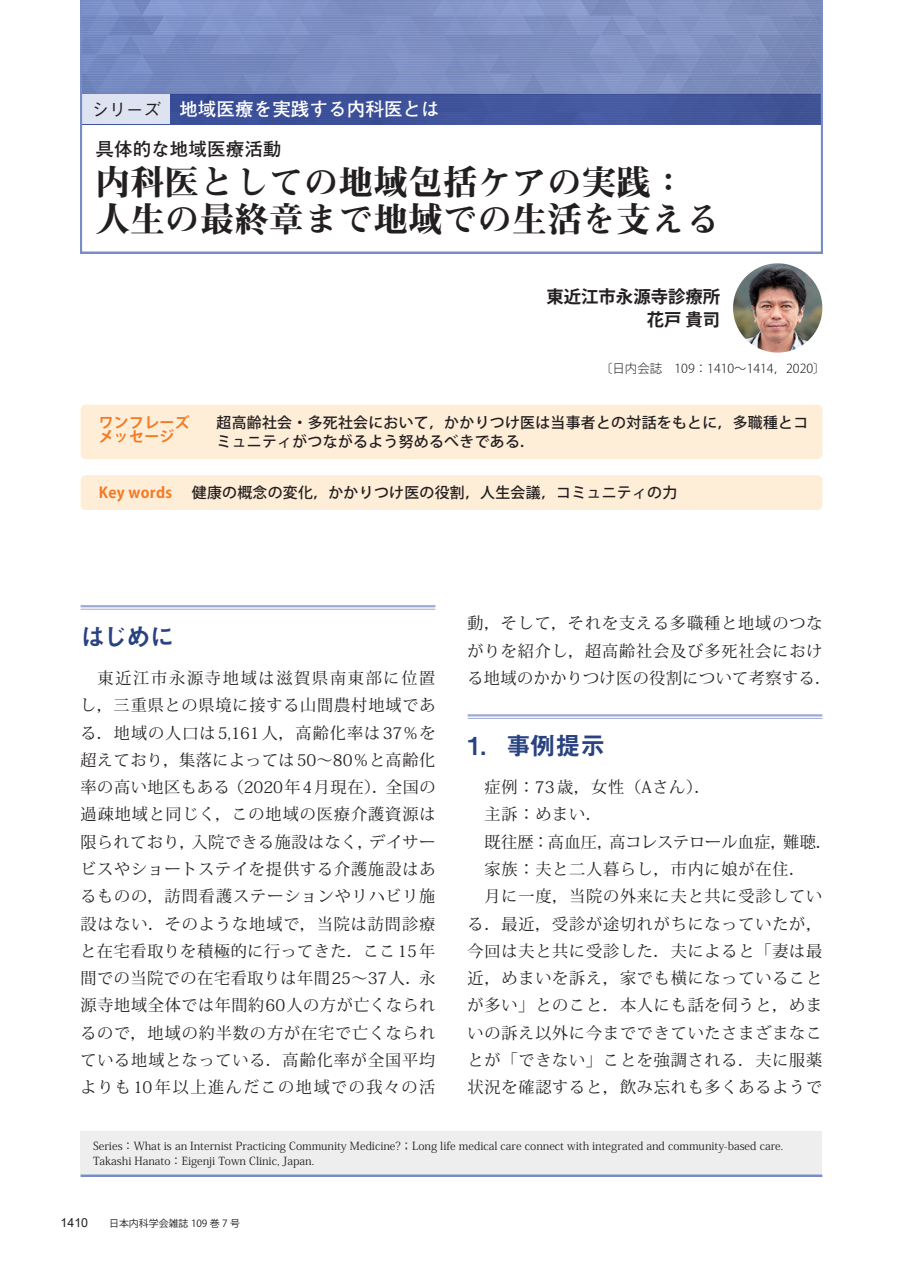
<style>
.page{position:relative;width:903px;height:1275px;background:#fff}
.page>*{position:absolute;margin:0;border:0;box-sizing:border-box;transform-origin:0 0}
.C{font:34.65px "Midashi Min Pr 6 N MA31";color:#231f20}
.I-1{font:24.85px "Midashi Go Pro MB31";letter-spacing:-.03em;color:#294281}
.nformat-13q22h{font:700 18.55px "Futo Go B101 Pro";color:#fff}
.C2{font:700 18.55px "Futo Go B101 Pro";color:#231f20}
.D2{font:700 17.32px "Koz Go Pr 6 N";color:#231f20}
.t1{font:500 17.32px "Gothic BBB Pro";color:#231f20}
.grid-13q{font:16.1px/27.3px "Koz Min Pr 6 N";letter-spacing:.05em;color:#231f20;text-align:justify}
.grid-13q-2{font:16.1px "Koz Min Pr 6 N";letter-spacing:.02em;color:#231f20}
.G{font:500 14.88px/19.8px "Koz Go Pr 6 N";letter-spacing:.02em;color:#231f20}
.G-2{font:700 14.88px/14.9px "Koz Go Pr 6 N";letter-spacing:.02em;color:#f47921}
.F{font:300 12.42px "Koz Go Pr 6 N";color:#231f20}
.t2{font:12.42px "Arial";color:#231f20}
.H_1-3{font:11.2px "Koz Min Pr 6 N";color:#231f20}
.t3{font:9.97px "Koz Go Pr 6 N";color:#231f20}
</style>
<div class="page">
<svg style="left:81px;top:0;width:741px;height:253px"></svg>
<hr style="left:81px;top:605px;width:354px;height:2px;background:#9ba9d5">
<hr style="left:81px;top:609px;width:354px;height:1px;background:#9ba9d5">
<hr style="left:468px;top:714px;width:354px;height:2px;background:#9ba9d5">
<hr style="left:468px;top:718px;width:354px;height:1px;background:#9ba9d5">
<div style="left:81px;top:1131px;width:741px;height:45px;background:#eeeeef"></div>
<hr style="left:81px;top:1174px;width:741px;height:3px;background:#788dc7">
<div style="left:81px;top:405px;width:741px;height:54px;background:#feedd7;border-radius:5px"></div>
<div style="left:81px;top:475px;width:741px;height:35px;background:#feedd7;border-radius:5px"></div>
<img style="left:733px;top:263px;width:89px;height:90px;border-radius:45px">
<p class="t1" style="left:92px;top:96px;width:71px">シリーズ</p>
<p class="nformat-13q22h" style="left:179px;top:95px;width:262px">地域医療を実践する内科医とは</p>
<p class="C2" style="left:95px;top:134px;width:188px">具体的な地域医療活動</p>
<p class="C" style="left:95px;top:155px;width:592px">内科医としての地域包括ケアの実践：</p>
<p class="C" style="left:95px;top:192px;width:627px">人生の最終章まで地域での生活を支える</p>
<p class="D2" style="left:546px;top:287px;width:175px">東近江市永源寺診療所</p>
<p class="D2" style="left:647px;top:310px;width:75px">花戸貴司</p>
<p class="F" style="left:600px;top:362px;width:227px">〔日内会誌　109：1410～1414，2020〕</p>
<p class="G-2" style="left:99px;top:415px;width:92px">ワンフレーズメッセージ</p>
<p class="G" style="left:217px;top:413px;width:593px">超高齢社会・多死社会において，かかりつけ医は当事者との対話をもとに，多職種とコミュニティがつながるよう努めるべきである．</p>
<p class="G-2" style="left:99px;top:486px;width:75px">Key words</p>
<p class="G" style="left:192px;top:483px;width:487px">健康の概念の変化，かかりつけ医の役割，人生会議，コミュニティの力</p>
<p class="I-1" style="left:81px;top:617px;width:96px">はじめに</p>
<p class="grid-13q" style="left:80px;top:665px;width:357px">　東近江市永源寺地域は滋賀県南東部に位置し，三重県との県境に接する山間農村地域である．地域の人口は5,161人，高齢化率は37％を超えており，集落によっては50～80％と高齢化率の高い地区もある（2020年4月現在）．全国の過疎地域と同じく，この地域の医療介護資源は限られており，入院できる施設はなく，デイサービスやショートステイを提供する介護施設はあるものの，訪問看護ステーションやリハビリ施設はない．そのような地域で，当院は訪問診療と在宅看取りを積極的に行ってきた．ここ15年間での当院での在宅看取りは年間25～37人．永源寺地域全体では年間約60人の方が亡くなられるので，地域の約半数の方が在宅で亡くなられている地域となっている．高齢化率が全国平均よりも10年以上進んだこの地域での我々の活</p>
<p class="grid-13q" style="left:467px;top:610px;width:365px;text-align:left">動，そして，それを支える多職種と地域のつながりを紹介し，超高齢社会及び多死社会における地域のかかりつけ医の役割について考察する．</p>
<p class="I-1" style="left:468px;top:726px;width:139px">1．事例提示</p>
<p class="grid-13q" style="left:468px;top:774px;width:244px">　症例：73歳，女性（Aさん）．</p>
<p class="grid-13q" style="left:468px;top:801px;width:136px">　主訴：めまい．</p>
<p class="grid-13q-2" style="left:468px;top:833px;width:366px">　既往歴：高血圧，高コレステロール血症，難聴．</p>
<p class="grid-13q" style="left:468px;top:856px;width:339px">　家族：夫と二人暮らし，市内に娘が在住．</p>
<p class="grid-13q" style="left:468px;top:883px;width:356px">　月に一度，当院の外来に夫と共に受診している．最近，受診が途切れがちになっていたが，今回は夫と共に受診した．夫によると「妻は最近，めまいを訴え，家でも横になっていることが多い」とのこと．本人にも話を伺うと，めまいの訴え以外に今までできていたさまざまなことが「できない」ことを強調される．夫に服薬状況を確認すると，飲み忘れも多くあるようで</p>
<p class="H_1-3" style="left:93px;top:1140px;width:692px">Series：What is an Internist Practicing Community Medicine?；Long life medical care connect with integrated and community-based care.</p>
<p class="H_1-3" style="left:93px;top:1155px;width:223px">Takashi Hanato：Eigenji Town Clinic, Japan.</p>
<p class="t2" style="left:61px;top:1214px;width:29px">1410</p>
<p class="t3" style="left:109px;top:1217px;width:133px">日本内科学会雑誌 109 巻 7 号</p>
</div>
